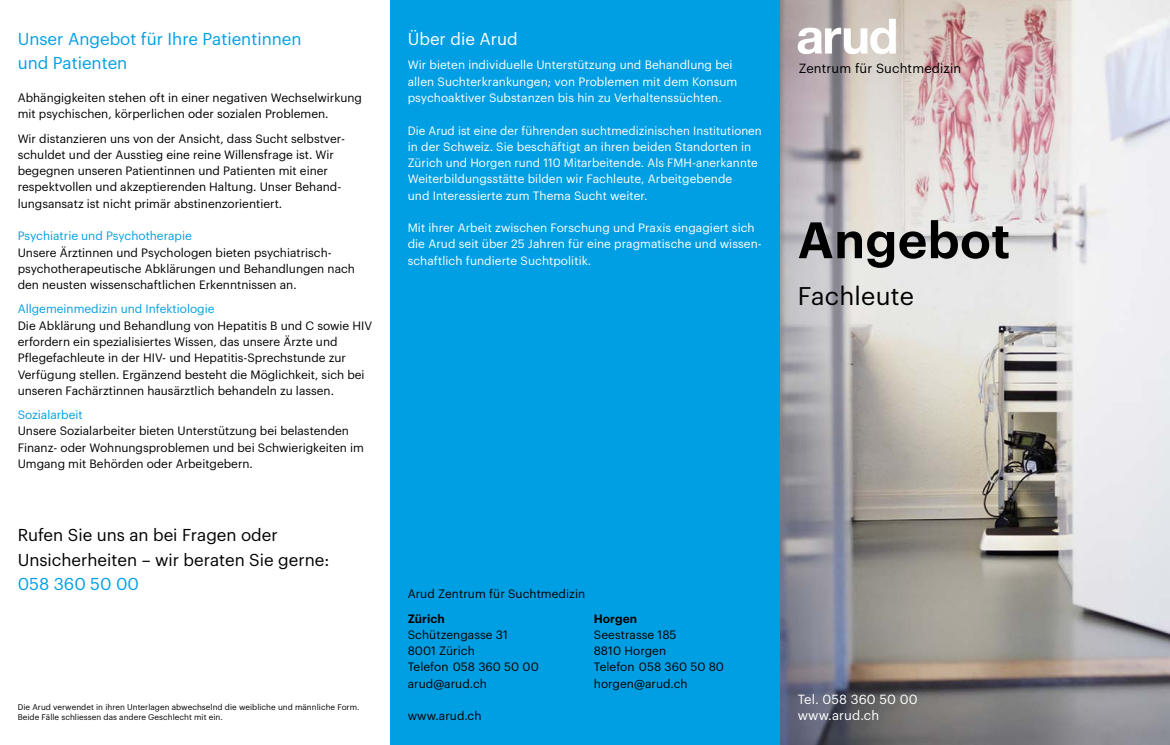
<style>
.page{position:relative;width:1170px;height:745px;background:#fff}
.page>*{position:absolute;margin:0;border:0;box-sizing:border-box;transform-origin:0 0}
.t1{font:600 50px "Graphik";letter-spacing:.01em;color:#000}
.t2{font:25px "Graphik";letter-spacing:.01em;color:#000}
.t3{font:16.88px/24.4px "Graphik";color:#000}
.t4{font:16.88px/24.4px "Graphik";color:#009fe3}
.t5{font:16.88px "Graphik";color:#fff}
.t6{font:13px/16.2px "Graphik";letter-spacing:.01em;color:#fff}
.t7{font:13px "Graphik";letter-spacing:.01em;color:#000}
.t8{font:11.88px/16.2px "Graphik";color:#000}
.t9{font:11.88px/16.2px "Graphik";letter-spacing:.005em;color:#fff}
.t10{font:11.88px "Graphik";color:#009fe3}
.t11{font:600 11.88px "Graphik";letter-spacing:.005em;color:#000}
.t12{font:8.12px/10px "Graphik";letter-spacing:.005em;color:#000}
</style>
<div class="page">
<img style="left:780px;top:0;width:389px;height:744px">
<div style="left:390px;top:0;width:390px;height:744px;background:#009fe3"></div>
<svg style="left:797px;top:19px;width:98px;height:35px"></svg>
<h3 class="t4" style="left:18px;top:25px;width:285px">Unser Angebot für Ihre Patientinnen und Patienten</h3>
<p class="t8" style="left:18px;top:88px;width:346px">Abhängigkeiten stehen oft in einer negativen Wechselwirkung mit psychischen, körperlichen oder sozialen Problemen.</p>
<p class="t8" style="left:18px;top:129px;width:329px">Wir distanzieren uns von der Ansicht, dass Sucht selbstver&shy;schuldet und der Ausstieg eine reine Willensfrage ist. Wir begegnen unseren Patientinnen und Patienten mit einer respektvollen und akzeptierenden Haltung. Unser Behand&shy;lungsansatz ist nicht primär abstinenzorientiert.</p>
<p class="t10" style="left:18px;top:227px;width:175px">Psychiatrie und Psychotherapie</p>
<p class="t8" style="left:18px;top:243px;width:339px">Unsere Ärztinnen und Psychologen bieten psychiatrisch&shy;psychotherapeutische Abklärungen und Behandlungen nach den neusten wissenschaftlichen Erkenntnissen an.</p>
<p class="t10" style="left:18px;top:300px;width:198px">Allgemeinmedizin und Infektiologie</p>
<p class="t8" style="left:18px;top:316px;width:356px">Die Abklärung und Behandlung von Hepatitis B und C sowie HIV erfordern ein spezialisiertes Wissen, das unsere Ärzte und Pflegefachleute in der HIV- und Hepatitis-Sprechstunde zur Verfügung stellen. Ergänzend besteht die Möglichkeit, sich bei unseren Fachärztinnen hausärztlich behandeln zu lassen.</p>
<p class="t10" style="left:18px;top:405px;width:66px">Sozialarbeit</p>
<p class="t8" style="left:18px;top:422px;width:348px">Unsere Sozialarbeiter bieten Unterstützung bei belastenden<br>Finanz- oder Wohnungsproblemen und bei Schwierigkeiten im<br>Umgang mit Behörden oder Arbeitgebern.</p>
<h3 class="t3" style="left:18px;top:521px;width:313px">Rufen Sie uns an bei Fragen oder<br>Unsicherheiten – wir beraten Sie gerne:</h3>
<h3 class="t4" style="left:18px;top:570px;width:123px">058 360 50 00</h3>
<p class="t12" style="left:18px;top:701px;width:343px">Die Arud verwendet in ihren Unterlagen abwechselnd die weibliche und männliche Form.<br>Beide Fälle schliessen das andere Geschlecht mit ein.</p>
<h3 class="t5" style="left:407px;top:26px;width:111px">Über die Arud</h3>
<p class="t9" style="left:407px;top:56px;width:331px">Wir bieten individuelle Unterstützung und Behandlung bei allen Suchterkrankungen; von Problemen mit dem Konsum psychoaktiver Substanzen bis hin zu Verhaltenssüchten.</p>
<p class="t9" style="left:407px;top:121px;width:355px">Die Arud ist eine der führenden suchtmedizinischen Institutionen in der Schweiz. Sie beschäftigt an ihren beiden Standorten in Zürich und Horgen rund 110 Mitarbeitende. Als FMH-anerkannte Weiterbildungsstätte bilden wir Fachleute, Arbeitgebende<br>und Interessierte zum Thema Sucht weiter.</p>
<p class="t9" style="left:407px;top:218px;width:355px">Mit ihrer Arbeit zwischen Forschung und Praxis engagiert sich die Arud seit über 25 Jahren für eine pragmatische und wissen&shy;schaftlich fundierte Suchtpolitik.</p>
<p class="t8" style="left:407px;top:584px;width:179px">Arud Zentrum für Suchtmedizin</p>
<p class="t11" style="left:407px;top:608px;width:39px">Zürich</p>
<p class="t8" style="left:407px;top:625px;width:133px">Schützengasse 31<br>8001 Zürich<br>Telefon 058 360 50 00 arud@arud.ch</p>
<p class="t8" style="left:407px;top:706px;width:75px">www.arud.ch</p>
<p class="t11" style="left:594px;top:608px;width:45px">Horgen</p>
<p class="t8" style="left:594px;top:625px;width:132px">Seestrasse 185<br>8810 Horgen<br>Telefon 058 360 50 80 horgen@arud.ch</p>
<p class="t7" style="left:798px;top:58px;width:164px">Zentrum für Suchtmedizin</p>
<h1 class="t1" style="left:797px;top:201px;width:214px">Angebot</h1>
<h2 class="t2" style="left:797px;top:276px;width:118px">Fachleute</h2>
<p class="t6" style="left:797px;top:689px;width:121px">Tel. 058 360 50 00 www.arud.ch</p>
</div>
